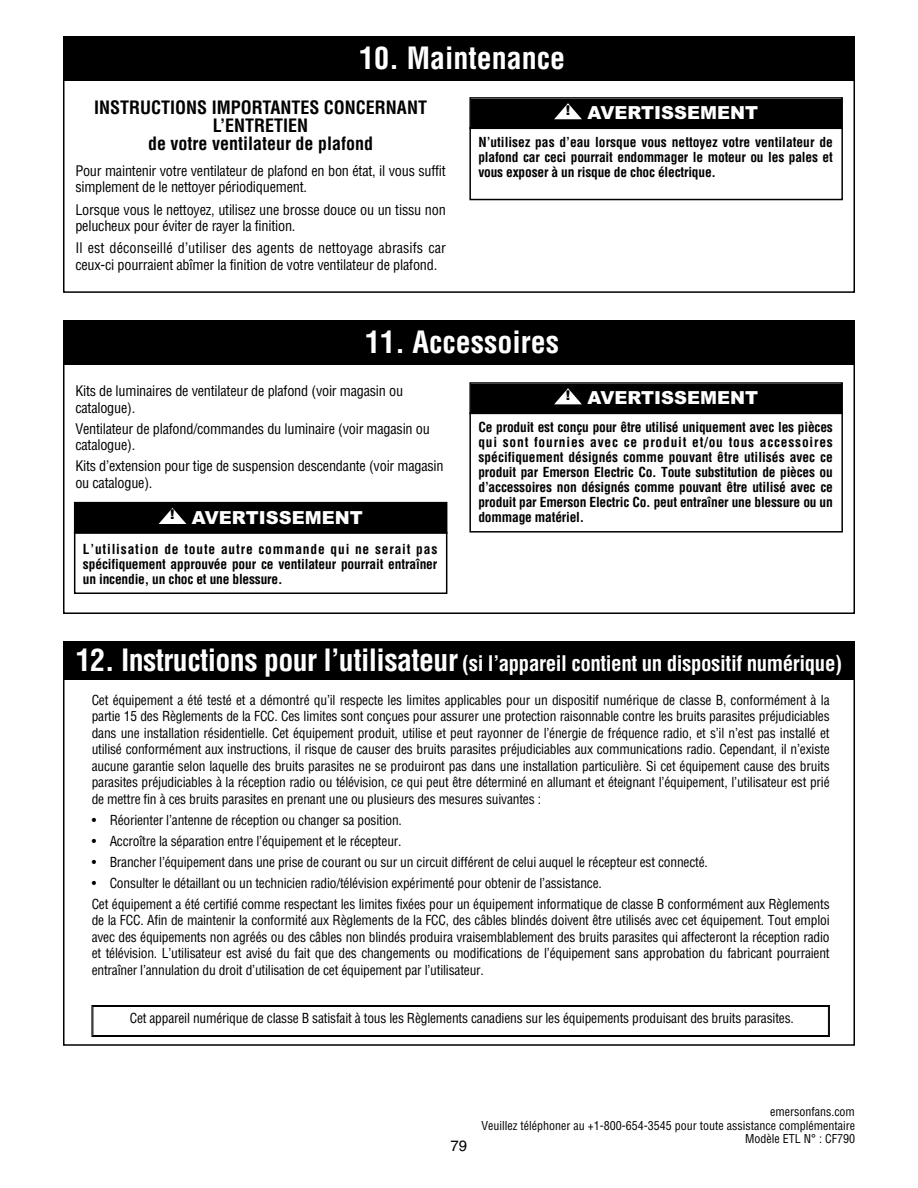
<style>
.page{position:relative;width:918px;height:1188px;background:#fff}
.page>*{position:absolute;margin:0;border:0;box-sizing:border-box;transform-origin:0 0}
.t1{font:700 condensed 30px "Helvetica";color:#fff}
.t2{font:700 condensed 21px "Helvetica";letter-spacing:-.02em;color:#fff}
.t3{font:700 condensed 18px/18px "Helvetica";color:#000;text-align:center}
.t4{font:900 18px "Arial";color:#fff}
.t5{font:15px "Helvetica";color:#000}
.t6{font:condensed 14.25px/16.5px "Helvetica";letter-spacing:-.015em;color:#000}
.t7{font:condensed 13.5px/16.5px "Helvetica";letter-spacing:-.015em;color:#000;text-align:justify}
.t8{font:700 condensed 13.5px/15px "Helvetica";letter-spacing:-.015em;color:#000;text-align:justify}
.t9{font:condensed 12px/13.5px "Helvetica";color:#000;text-align:right}
.s1{font-size:30px}
</style>
<div class="page">
<div style="left:63px;top:320px;width:792px;height:45px;background:#000"></div>
<div style="left:63px;top:75px;width:792px;height:218px;border:2px solid #000"></div>
<div style="left:63px;top:36px;width:792px;height:45px;background:#000"></div>
<div style="left:469px;top:127px;width:374px;height:73px;border:2px solid #000"></div>
<div style="left:471px;top:99px;width:370px;height:29px;background:#000"></div>
<div style="left:469px;top:97px;width:374px;height:32px;border:2px solid #000"></div>
<svg style="left:554px;top:103px;width:28px;height:16px"></svg>
<div style="left:469px;top:412px;width:374px;height:121px;border:2px solid #000"></div>
<div style="left:471px;top:384px;width:370px;height:29px;background:#000"></div>
<div style="left:469px;top:382px;width:374px;height:32px;border:2px solid #000"></div>
<svg style="left:554px;top:388px;width:28px;height:16px"></svg>
<div style="left:74px;top:532px;width:373px;height:62px;border:2px solid #000"></div>
<div style="left:75px;top:503px;width:371px;height:29px;background:#000"></div>
<div style="left:74px;top:502px;width:373px;height:32px;border:2px solid #000"></div>
<svg style="left:159px;top:508px;width:27px;height:16px"></svg>
<div style="left:63px;top:642px;width:792px;height:38px;background:#000"></div>
<div style="left:92px;top:1005px;width:738px;height:32px;border:1px solid #000"></div>
<div style="left:93px;top:1006px;width:736px;height:30px;border:1px solid #000"></div>
<h1 class="t1" style="left:359px;top:41px;width:207px">10. Maintenance</h1>
<h3 class="t3" style="left:94px;top:99px;width:334px">INSTRUCTIONS IMPORTANTES CONCERNANT<br>L’ENTRETIEN<br>de votre ventilateur de plafond</h3>
<p class="t6" style="left:75px;top:162px;width:372px">Pour maintenir votre ventilateur de plafond en bon état, il vous suffit simplement de le nettoyer périodiquement.</p>
<p class="t6" style="left:75px;top:201px;width:372px">Lorsque vous le nettoyez, utilisez une brosse douce ou un tissu non pelucheux pour éviter de rayer la finition.</p>
<p class="t6" style="left:75px;top:240px;width:372px">Il est déconseillé d’utiliser des agents de nettoyage abrasifs car ceux-ci pourraient abîmer la finition de votre ventilateur de plafond.</p>
<h3 class="t4" style="left:566px;top:103px;width:194px"><sup>!</sup> AVERTISSEMENT</h3>
<p class="t8" style="left:478px;top:135px;width:356px">N’utilisez pas d’eau lorsque vous nettoyez votre ventilateur de plafond car ceci pourrait endommager le moteur ou les pales et vous exposer à un risque de choc électrique.</p>
<h1 class="t1" style="left:365px;top:325px;width:196px">11. Accessoires</h1>
<p class="t6" style="left:75px;top:383px;width:329px">Kits de luminaires de ventilateur de plafond (voir magasin ou catalogue).</p>
<p class="t6" style="left:75px;top:420px;width:356px">Ventilateur de plafond/commandes du luminaire (voir magasin ou catalogue).</p>
<p class="t6" style="left:75px;top:458px;width:370px">Kits d’extension pour tige de suspension descendante (voir magasin ou catalogue).</p>
<h3 class="t4" style="left:170px;top:507px;width:194px"><sup>!</sup> AVERTISSEMENT</h3>
<p class="t8" style="left:83px;top:542px;width:356px">L’utilisation de toute autre commande qui ne serait pas spécifiquement approuvée pour ce ventilateur pourrait entraîner un incendie, un choc et une blessure.</p>
<h3 class="t4" style="left:566px;top:388px;width:194px"><sup>!</sup> AVERTISSEMENT</h3>
<p class="t8" style="left:478px;top:420px;width:356px">Ce produit est conçu pour être utilisé uniquement avec les pièces qui sont fournies avec ce produit et/ou tous accessoires spécifiquement désignés comme pouvant être utilisés avec ce produit par Emerson Electric Co. Toute substitution de pièces ou d’accessoires non désignés comme pouvant être utilisé avec ce produit par Emerson Electric Co. peut entraîner une blessure ou un dommage matériel.</p>
<h2 class="t2" style="left:76px;top:651px;width:768px"><span class="s1">12. Instructions pour l’utilisateur</span> (si l’appareil contient un dispositif numérique)</h2>
<p class="t7" style="left:92px;top:692px;width:740px">Cet équipement a été testé et a démontré qu’il respecte les limites applicables pour un dispositif numérique de classe B, conformément à la partie 15 des Règlements de la FCC. Ces limites sont conçues pour assurer une protection raisonnable contre les bruits parasites préjudiciables dans une installation résidentielle. Cet équipement produit, utilise et peut rayonner de l’énergie de fréquence radio, et s’il n’est pas installé et utilisé conformément aux instructions, il risque de causer des bruits parasites préjudiciables aux communications radio. Cependant, il n’existe aucune garantie selon laquelle des bruits parasites ne se produiront pas dans une installation particulière. Si cet équipement cause des bruits parasites préjudiciables à la réception radio ou télévision, ce qui peut être déterminé en allumant et éteignant l’équipement, l’utilisateur est prié de mettre fin à ces bruits parasites en prenant une ou plusieurs des mesures suivantes :</p>
<p class="t7" style="left:92px;top:812px;width:312px">• Réorienter l’antenne de réception ou changer sa position.</p>
<p class="t7" style="left:92px;top:833px;width:311px">• Accroître la séparation entre l’équipement et le récepteur.</p>
<p class="t7" style="left:92px;top:854px;width:618px">• Brancher l’équipement dans une prise de courant ou sur un circuit différent de celui auquel le récepteur est connecté.</p>
<p class="t7" style="left:92px;top:873px;width:739px;line-height:21px">• Consulter le détaillant ou un technicien radio/télévision expérimenté pour obtenir de l’assistance.<br>Cet équipement a été certifié comme respectant les limites fixées pour un équipement informatique de classe B conformément aux Règlements</p>
<p class="t7" style="left:92px;top:912px;width:740px">de la FCC. Afin de maintenir la conformité aux Règlements de la FCC, des câbles blindés doivent être utilisés avec cet équipement. Tout emploi avec des équipements non agréés ou des câbles non blindés produira vraisemblablement des bruits parasites qui affecteront la réception radio et télévision. L’utilisateur est avisé du fait que des changements ou modifications de l’équipement sans approbation du fabricant pourraient entraîner l’annulation du droit d’utilisation de cet équipement par l’utilisateur.</p>
<p class="t7" style="left:130px;top:1010px;width:666px">Cet appareil numérique de classe B satisfait à tous les Règlements canadiens sur les équipements produisant des bruits parasites.</p>
<p class="t5" style="left:451px;top:1140px;width:18px">79</p>
<p class="t9" style="left:481px;top:1105px;width:375px">emersonfans.com<br>Veuillez téléphoner au +1-800-654-3545 pour toute assistance complémentaire<br>Modèle ETL N° : CF790</p>
</div>
